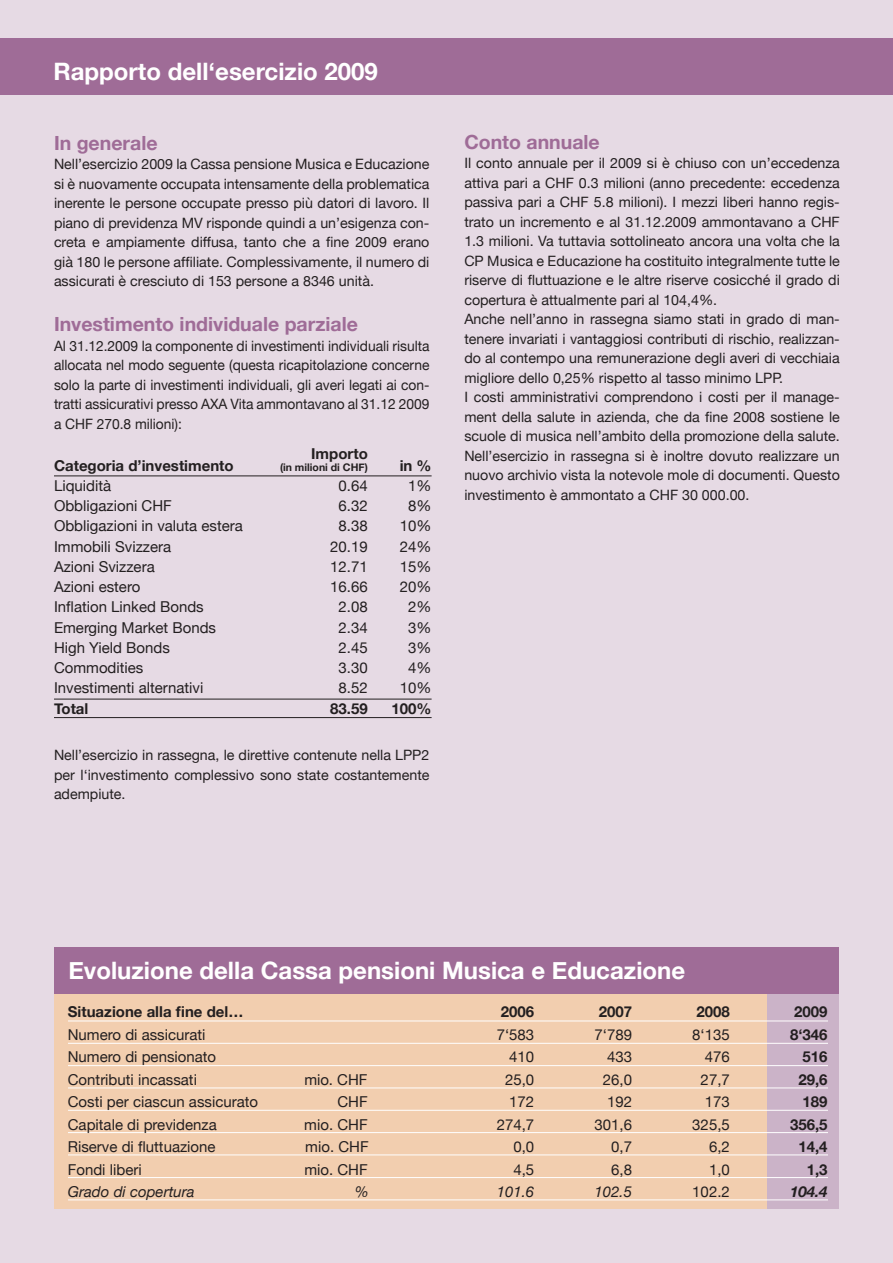
<style>
.page{position:relative;width:893px;height:1263px;background:#e6dae4}
.page>*{position:absolute;margin:0;border:0;box-sizing:border-box;transform-origin:0 0}
.t1{font:700 24px "Helvetica Neue";color:#fff}
.t2{font:700 19.5px "Helvetica Neue";color:#9f6c97}
.t3{font:15px/20.2px "Helvetica Neue";color:#231f20;text-align:right}
.t4{font:700 15px/22.5px "Helvetica Neue";color:#231f20;text-align:right}
.t5{font:italic 15px "Helvetica Neue";color:#231f20}
.t6{font:italic 700 15px "Helvetica Neue";color:#231f20}
.t7{font:14.25px/19.5px "Helvetica Neue";color:#231f20;text-align:justify}
.t8{font:700 10.5px "Helvetica Neue";color:#231f20}
</style>
<div class="page">
<div style="left:0;top:38px;width:893px;height:57px;background:#9f6c97"></div>
<div style="left:54px;top:985px;width:785px;height:224px;background:#f2ceaf"></div>
<div style="left:767px;top:993px;width:72px;height:216px;background:#cbb3c8"></div>
<div style="left:54px;top:947px;width:785px;height:46px;background:#9f6c97"></div>
<hr style="left:68px;top:1020px;width:760px;height:1px;background:#fff">
<hr style="left:68px;top:1043px;width:760px;height:1px;background:#fff">
<hr style="left:68px;top:1065px;width:760px;height:1px;background:#fff">
<hr style="left:68px;top:1087px;width:760px;height:1px;background:#fff">
<hr style="left:68px;top:1110px;width:760px;height:1px;background:#fff">
<hr style="left:68px;top:1132px;width:760px;height:1px;background:#fff">
<hr style="left:68px;top:1154px;width:760px;height:1px;background:#fff">
<hr style="left:68px;top:1177px;width:760px;height:1px;background:#fff">
<hr style="left:68px;top:1199px;width:760px;height:1px;background:#fff">
<hr style="left:54px;top:475px;width:378px;height:1px;background:#231f20">
<hr style="left:54px;top:699px;width:378px;height:1px;background:#231f20">
<hr style="left:54px;top:717px;width:378px;height:1px;background:#231f20">
<h1 class="t1" style="left:54px;top:56px;width:326px">Rapporto dell‘esercizio 2009</h1>
<h2 class="t2" style="left:54px;top:131px;width:105px">In generale</h2>
<p class="t7" style="left:54px;top:154px;width:377px">Nell’esercizio 2009 la Cassa pensione Musica e Educazione si è nuovamente occupata intensamente della problematica inerente le persone occupate presso più datori di lavoro. Il piano di previdenza MV risponde quindi a un’esigenza con&shy;creta e ampiamente diffusa, tanto che a fine 2009 erano già 180 le persone affiliate. Complessivamente, il numero di assicurati è cresciuto di 153 persone a 8346 unità.</p>
<h2 class="t2" style="left:54px;top:312px;width:305px">Investimento individuale parziale</h2>
<p class="t7" style="left:54px;top:336px;width:377px">Al 31.12.2009 la componente di investimenti individuali risulta allocata nel modo seguente (questa ricapitolazione concerne solo la parte di investimenti individuali, gli averi legati ai con&shy;tratti assicurativi presso AXA Vita ammontavano al 31.12 2009 a CHF 270.8 milioni):</p>
<p class="t4" style="left:54px;top:454px;width:181px">Categoria d’investimento</p>
<p class="t3" style="left:54px;top:475px;width:190px;text-align:left">Liquidità<br>Obbligazioni CHF<br>Obbligazioni in valuta estera<br>Immobili Svizzera<br>Azioni Svizzera<br>Azioni estero<br>Inflation Linked Bonds<br>Emerging Market Bonds<br>High Yield Bonds<br>Commodities<br>Investimenti alternativi</p>
<p class="t4" style="left:54px;top:697px;width:36px">Total</p>
<p class="t4" style="left:311px;top:442px;width:58px">Importo</p>
<p class="t8" style="left:280px;top:460px;width:89px">(in milioni di CHF)</p>
<p class="t3" style="left:330px;top:475px;width:39px;text-align:center">0.64<br>6.32<br>8.38<br>20.19<br>12.71<br>16.66<br>2.08<br>2.34<br>2.45<br>3.30<br>8.52</p>
<p class="t4" style="left:330px;top:697px;width:39px">83.59</p>
<p class="t4" style="left:400px;top:454px;width:33px">in %</p>
<p class="t3" style="left:400px;top:475px;width:33px;text-align:center">1%<br>8%<br>10%<br>24%<br>15%<br>20%<br>2%<br>3%<br>3%<br>4%<br>10%</p>
<p class="t4" style="left:392px;top:697px;width:42px">100%</p>
<p class="t7" style="left:54px;top:745px;width:377px">Nell’esercizio in rassegna, le direttive contenute nella LPP2 per l‘investimento complessivo sono state costantemente adempiute.</p>
<h2 class="t2" style="left:464px;top:130px;width:137px">Conto annuale</h2>
<p class="t7" style="left:464px;top:153px;width:377px;text-align:left">Il conto annuale per il 2009 si è chiuso con un’eccedenza attiva pari a CHF 0.3 milioni (anno precedente: eccedenza passiva pari a CHF 5.8 milioni). I mezzi liberi hanno regis&shy;trato un incremento e al 31.12.2009 ammontavano a CHF 1.3 milioni. Va tuttavia sottolineato ancora una volta che la CP Musica e Educazione ha costituito integralmente tutte le riserve di fluttuazione e le altre riserve cosicché il grado di copertura è attualmente pari al 104,4%.<br>Anche nell’anno in rassegna siamo stati in grado di man&shy;tenere invariati i vantaggiosi contributi di rischio, realizzan&shy;do al contempo una remunerazione degli averi di vecchiaia migliore dello 0,25% rispetto al tasso minimo LPP.<br>I costi amministrativi comprendono i costi per il manage&shy;ment della salute in azienda, che da fine 2008 sostiene le scuole di musica nell’ambito della promozione della salute.<br>Nell’esercizio in rassegna si è inoltre dovuto realizzare un nuovo archivio vista la notevole mole di documenti. Questo investimento è ammontato a CHF 30 000.00.</p>
<h1 class="t1" style="left:68px;top:956px;width:618px">Evoluzione della Cassa pensioni Musica e Educazione</h1>
<p class="t4" style="left:68px;top:1000px;width:177px">Situazione alla fine del…</p>
<p class="t3" style="left:68px;top:1023px;width:150px;line-height:22.5px;text-align:left">Numero di assicurati<br>Numero di pensionato<br>Contributi incassati</p>
<p class="t4" style="left:501px;top:1000px;width:35px">2006</p>
<p class="t3" style="left:497px;top:1023px;width:39px;line-height:22.5px">7‘583<br>410<br>25,0<br>172<br>274,7<br>0,0<br>4,5</p>
<p class="t5" style="left:497px;top:1183px;width:39px">101.6</p>
<p class="t4" style="left:599px;top:1000px;width:35px">2007</p>
<p class="t3" style="left:594px;top:1023px;width:39px;line-height:22.5px">7‘789<br>433<br>26,0<br>192<br>301,6<br>0,7<br>6,8</p>
<p class="t5" style="left:594px;top:1183px;width:39px">102.5</p>
<p class="t3" style="left:305px;top:1069px;width:65px">mio. CHF</p>
<p class="t3" style="left:68px;top:1091px;width:192px">Costi per ciascun assicurato</p>
<p class="t3" style="left:337px;top:1091px;width:32px">CHF</p>
<p class="t3" style="left:68px;top:1114px;width:150px">Capitale di previdenza</p>
<p class="t3" style="left:304px;top:1114px;width:65px">mio. CHF</p>
<p class="t3" style="left:68px;top:1136px;width:149px">Riserve di fluttuazione</p>
<p class="t3" style="left:305px;top:1136px;width:65px">mio. CHF</p>
<p class="t3" style="left:68px;top:1159px;width:75px">Fondi liberi</p>
<p class="t3" style="left:304px;top:1159px;width:65px">mio. CHF</p>
<p class="t5" style="left:68px;top:1183px;width:128px">Grado di copertura</p>
<p class="t5" style="left:355px;top:1183px;width:15px">%</p>
<p class="t4" style="left:696px;top:1000px;width:35px">2008</p>
<p class="t3" style="left:692px;top:1023px;width:39px;line-height:22.5px">8‘135<br>476<br>27,7<br>173<br>325,5<br>6,2<br>1,0<br>102.2</p>
<p class="t4" style="left:790px;top:1000px;width:39px">2009<br>8‘346<br>516<br>29,6<br>189<br>356,5<br>14,4<br>1,3</p>
<p class="t6" style="left:790px;top:1182px;width:39px">104.4</p>
</div>
